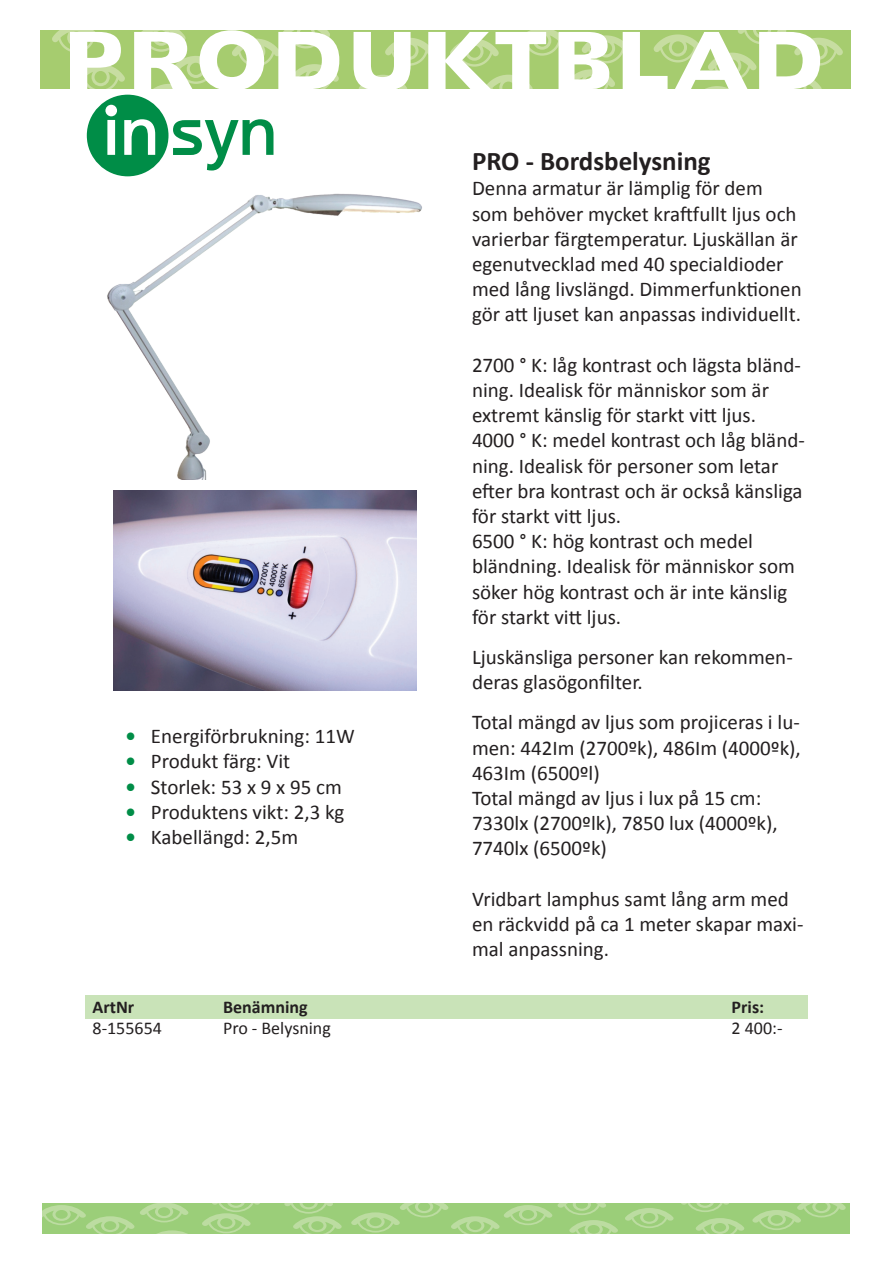
<style>
.page{position:relative;width:893px;height:1263px;background:#fff}
.page>*{position:absolute;margin:0;border:0;box-sizing:border-box;transform-origin:0 0}
.t1{font:700 27px "Calibri";color:#231f20}
.t2{font:21px/25.2px "Calibri";color:#231f20}
.t3{font:18px "Calibri";color:#231f20}
.t4{font:700 18px "Calibri";color:#231f20}
.s1{font-weight:700;color:#008d47}
</style>
<div class="page">
<div style="left:40px;top:30px;width:810px;height:59px;background:#a6cc6f"></div>
<svg style="left:52px;top:30px;width:73px;height:59px"></svg>
<svg style="left:134px;top:30px;width:205px;height:59px"></svg>
<svg style="left:354px;top:30px;width:489px;height:59px"></svg>
<div style="left:43px;top:1203px;width:807px;height:31px;background:#9bce79"></div>
<svg style="left:284px;top:1203px;width:58px;height:31px"></svg>
<svg style="left:351px;top:1203px;width:267px;height:31px"></svg>
<svg style="left:681px;top:1203px;width:48px;height:9px"></svg>
<svg style="left:625px;top:1208px;width:49px;height:20px"></svg>
<svg style="left:696px;top:1218px;width:48px;height:16px"></svg>
<svg style="left:752px;top:1203px;width:94px;height:27px"></svg>
<svg style="left:43px;top:1203px;width:217px;height:31px"></svg>
<svg style="left:87px;top:95px;width:186px;height:81px"></svg>
<img style="left:107px;top:193px;width:315px;height:286px">
<img style="left:113px;top:491px;width:303px;height:200px">
<div style="left:85px;top:995px;width:723px;height:23px;background:#c9e3b8"></div>
<p class="t2" style="left:125px;top:723px;width:231px"><span class="s1">•</span> Energiförbrukning: 11W</p>
<p class="t2" style="left:125px;top:748px;width:166px"><span class="s1">•</span> Produkt färg: Vit</p>
<p class="t2" style="left:125px;top:773px;width:218px"><span class="s1">•</span> Storlek: 53 x 9 x 95 cm</p>
<p class="t2" style="left:125px;top:798px;width:221px"><span class="s1">•</span> Produktens vikt: 2,3 kg</p>
<p class="t2" style="left:125px;top:823px;width:174px"><span class="s1">•</span> Kabellängd: 2,5m</p>
<p class="t1" style="left:472px;top:144px;width:240px">PRO - Bordsbelysning</p>
<p class="t2" style="left:472px;top:175px;width:331px">Denna armatur är lämplig för dem som behöver mycket kraftfullt ljus och varierbar färgtemperatur. Ljuskällan är egenutvecklad med 40 specialdioder med lång livslängd. Dimmerfunktionen gör att ljuset kan anpassas individuellt.</p>
<p class="t2" style="left:472px;top:351px;width:334px">2700 ° K: låg kontrast och lägsta bländ&shy;ning. Idealisk för människor som är extremt känslig för starkt vitt ljus.<br>4000 ° K: medel kontrast och låg bländ&shy;ning. Idealisk för personer som letar efter bra kontrast och är också känsliga för starkt vitt ljus.<br>6500 ° K: hög kontrast och medel bländning. Idealisk för människor som söker hög kontrast och är inte känslig för starkt vitt ljus.</p>
<p class="t2" style="left:472px;top:643px;width:322px">Ljuskänsliga personer kan rekommen&shy;deras glasögonfilter.</p>
<p class="t2" style="left:472px;top:709px;width:330px">Total mängd av ljus som projiceras i lu&shy;men: 442Im (2700ºk), 486Im (4000ºk),<br>463Im (6500ºl)<br>Total mängd av ljus i lux på 15 cm:<br>7330lx (2700ºlk), 7850 lux (4000ºk),<br>7740lx (6500ºk)</p>
<p class="t2" style="left:472px;top:885px;width:333px">Vridbart lamphus samt lång arm med en räckvidd på ca 1 meter skapar maxi&shy;mal anpassning.</p>
<p class="t4" style="left:93px;top:996px;width:43px">ArtNr</p>
<p class="t4" style="left:223px;top:996px;width:86px">Benämning</p>
<p class="t4" style="left:732px;top:996px;width:34px">Pris:</p>
<p class="t3" style="left:93px;top:1017px;width:71px">8-155654</p>
<p class="t3" style="left:223px;top:1017px;width:109px">Pro - Belysning</p>
<p class="t3" style="left:732px;top:1017px;width:52px">2 400:-</p>
</div>
